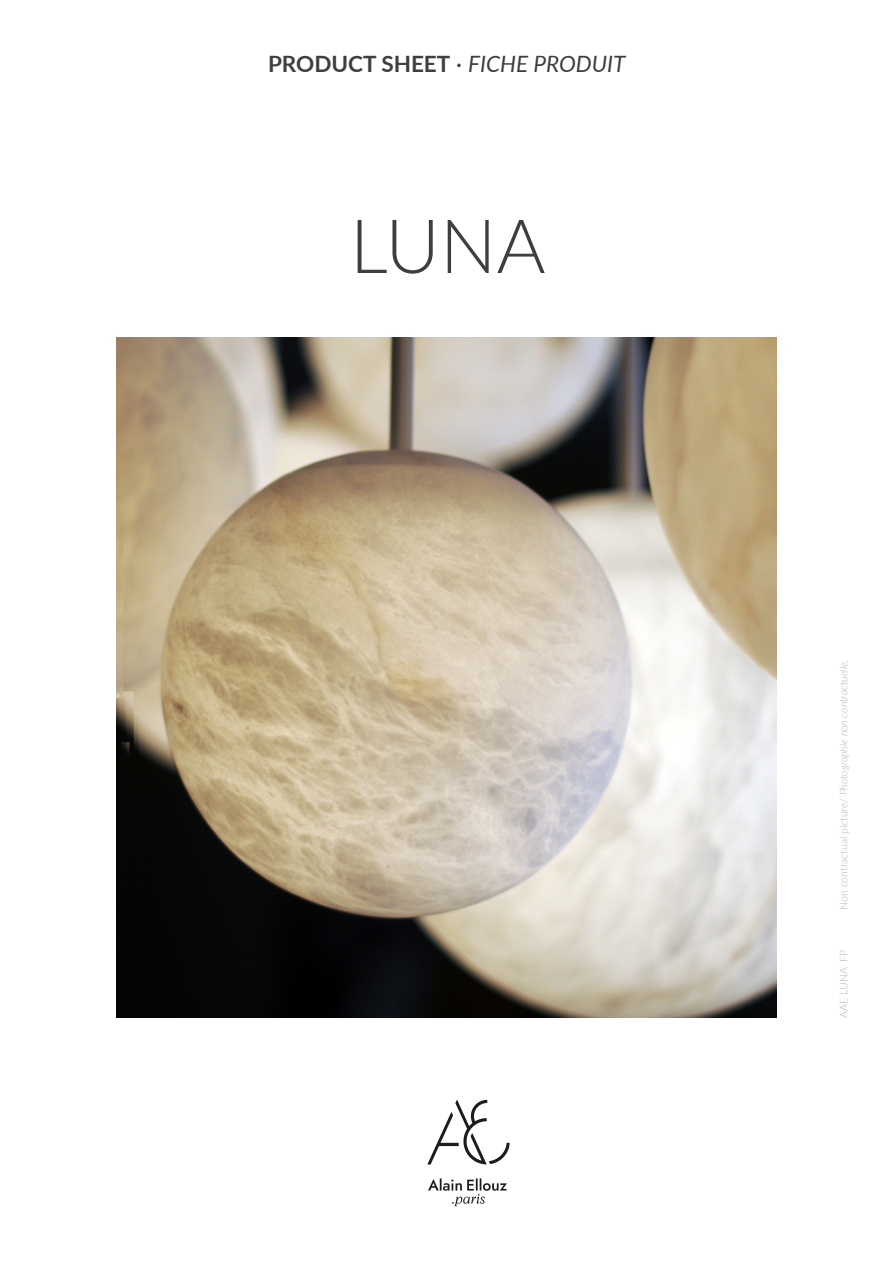
<style>
.page{position:relative;width:893px;height:1263px;background:#fff}
.page>*{position:absolute;margin:0;border:0;box-sizing:border-box;transform-origin:0 0}
.t1{font:300 75px "Lato";color:#3e3e3f}
.t2{font:700 22.5px "Lato";color:#3e3e3f}
.t3{font:italic 300 10.5px "Lato";color:#b2b3b7}
.t4{font:300 10.5px "Lato";color:#b2b3b7}
.s1{font-weight:400}
.s2{font-weight:400;font-style:italic}
.s3{font-style:normal}
</style>
<div class="page">
<img style="left:117px;top:337px;width:659px;height:680px">
<img style="left:427px;top:1099px;width:83px;height:108px">
<p class="t2" style="left:268px;top:47px;width:359px">PRODUCT SHEET <span class="s1">·</span> <span class="s2">FICHE PRODUIT</span></p>
<p class="t1" style="left:350px;top:194px;width:197px">LUNA</p>
<p class="t3" style="left:836px;top:910px;width:251px;rotate:-90deg"><span class="s3">Non contractual picture/</span> Photographie non contractuelle.</p>
<p class="t4" style="left:836px;top:1017px;width:69px;rotate:-90deg">AAE LUNA FP</p>
</div>
